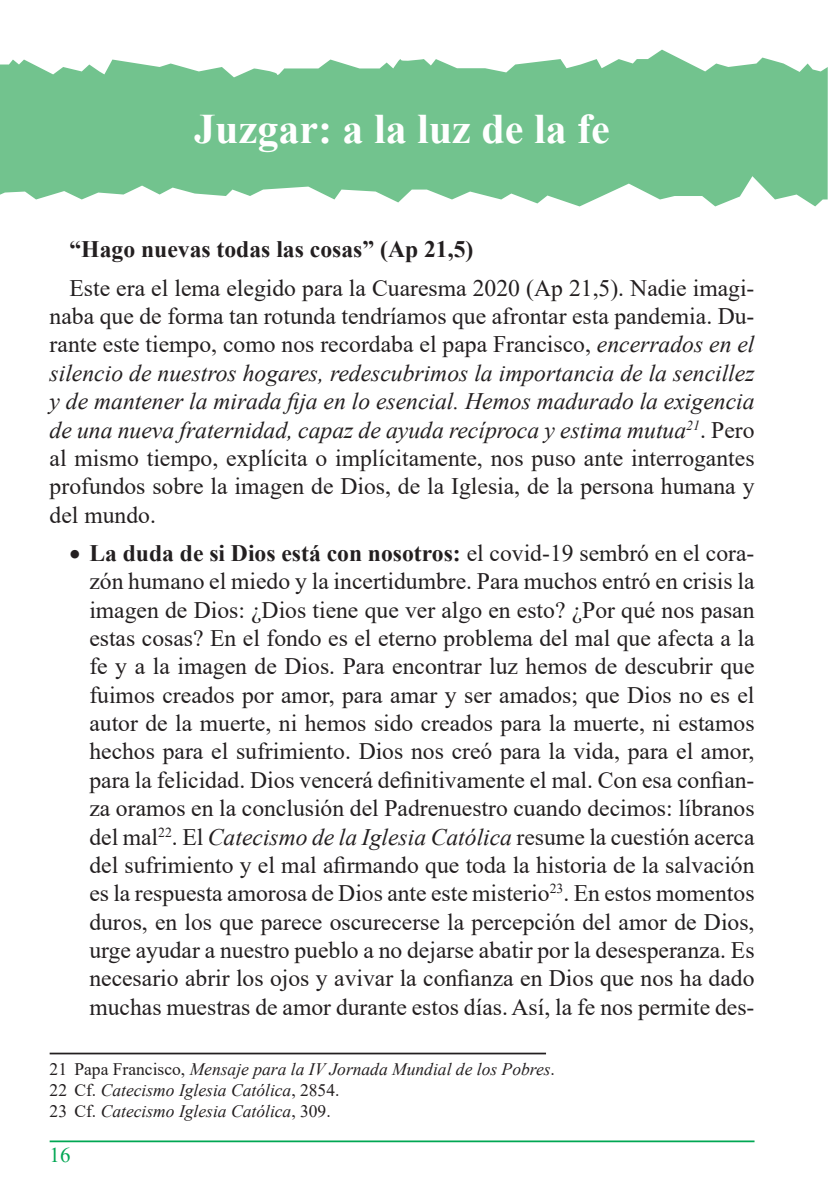
<style>
.page{position:relative;width:829px;height:1191px;background:#fff}
.page>*{position:absolute;margin:0;border:0;box-sizing:border-box;transform-origin:0 0}
.Tïtulos_sobre_fondo{font:700 42px "Times New Roman";color:#fff}
.t1{font:23.62px/28.3px "Times New Roman";color:#231f20;text-align:justify}
.t2{font:700 23.62px "Times New Roman";color:#231f20}
.t3{font:21px "Times New Roman";color:#00a753}
.Notas_a_pie{font:italic 17.5px "Times New Roman";color:#231f20}
.s1{font-style:italic}
.s2{font-weight:700}
.s3{font-style:normal}
</style>
<div class="page">
<hr style="left:50px;top:1140px;width:704px;height:2px;background:#00a753">
<svg style="left:0;top:50px;width:827px;height:156px;fill:#72c38e"></svg>
<hr style="left:50px;top:1052px;width:496px;height:2px;background:#231f20">
<p class="Tïtulos_sobre_fondo" style="left:194px;top:98px;width:417px">Juzgar: a la luz de la fe</p>
<p class="t2" style="left:69px;top:232px;width:405px">“Hago nuevas todas las cosas” (Ap 21,5)</p>
<p class="t1" style="left:50px;top:273px;width:706px;text-indent:20px">Este era el lema elegido para la Cuaresma 2020 (Ap 21,5). Nadie imagi&shy;naba que de forma tan rotunda tendríamos que afrontar esta pandemia. Du&shy;rante este tiempo, como nos recordaba el papa Francisco, <span class="s1">encerrados en el silencio de nuestros hogares, redescubrimos la importancia de la sencillez y de mantener la mirada fija en lo esencial. Hemos madurado la exigencia de una nueva fraternidad, capaz de ayuda recíproca y estima mutua</span><sup>21</sup>. Pero al mismo tiempo, explícita o implícitamente, nos puso ante interrogantes profundos sobre la imagen de Dios, de la Iglesia, de la persona humana y del mundo.</p>
<p class="t1" style="left:89px;top:538px;width:666px;text-indent:-20px">• <span class="s2">La duda de si Dios está con nosotros:</span> el covid-19 sembró en el cora&shy;zón humano el miedo y la incertidumbre. Para muchos entró en crisis la imagen de Dios: ¿Dios tiene que ver algo en esto? ¿Por qué nos pasan estas cosas? En el fondo es el eterno problema del mal que afecta a la fe y a la imagen de Dios. Para encontrar luz hemos de descubrir que fuimos creados por amor, para amar y ser amados; que Dios no es el autor de la muerte, ni hemos sido creados para la muerte, ni estamos hechos para el sufrimiento. Dios nos creó para la vida, para el amor, para la felicidad. Dios vencerá definitivamente el mal. Con esa confian&shy;za oramos en la conclusión del Padrenuestro cuando decimos: líbranos del mal<sup>22</sup>. El <span class="s1">Catecismo de la Iglesia Católica</span> resume la cuestión acerca del sufrimiento y el mal afirmando que toda la historia de la salvación es la respuesta amorosa de Dios ante este misterio<sup>23</sup>. En estos momentos duros, en los que parece oscurecerse la percepción del amor de Dios, urge ayudar a nuestro pueblo a no dejarse abatir por la desesperanza. Es necesario abrir los ojos y avivar la confianza en Dios que nos ha dado muchas muestras de amor durante estos días. Así, la fe nos permite des-</p>
<p class="Notas_a_pie" style="left:50px;top:1056px;width:507px"><span class="s3">21 Papa Francisco,</span> Mensaje para la IV Jornada Mundial de los Pobres<span class="s3">.</span></p>
<p class="Notas_a_pie" style="left:50px;top:1077px;width:291px"><span class="s3">22 Cf.</span> Catecismo Iglesia Católica<span class="s3">, 2854.</span></p>
<p class="Notas_a_pie" style="left:50px;top:1098px;width:282px"><span class="s3">23 Cf.</span> Catecismo Iglesia Católica<span class="s3">, 309.</span></p>
<p class="t3" style="left:50px;top:1140px;width:22px">16</p>
</div>
